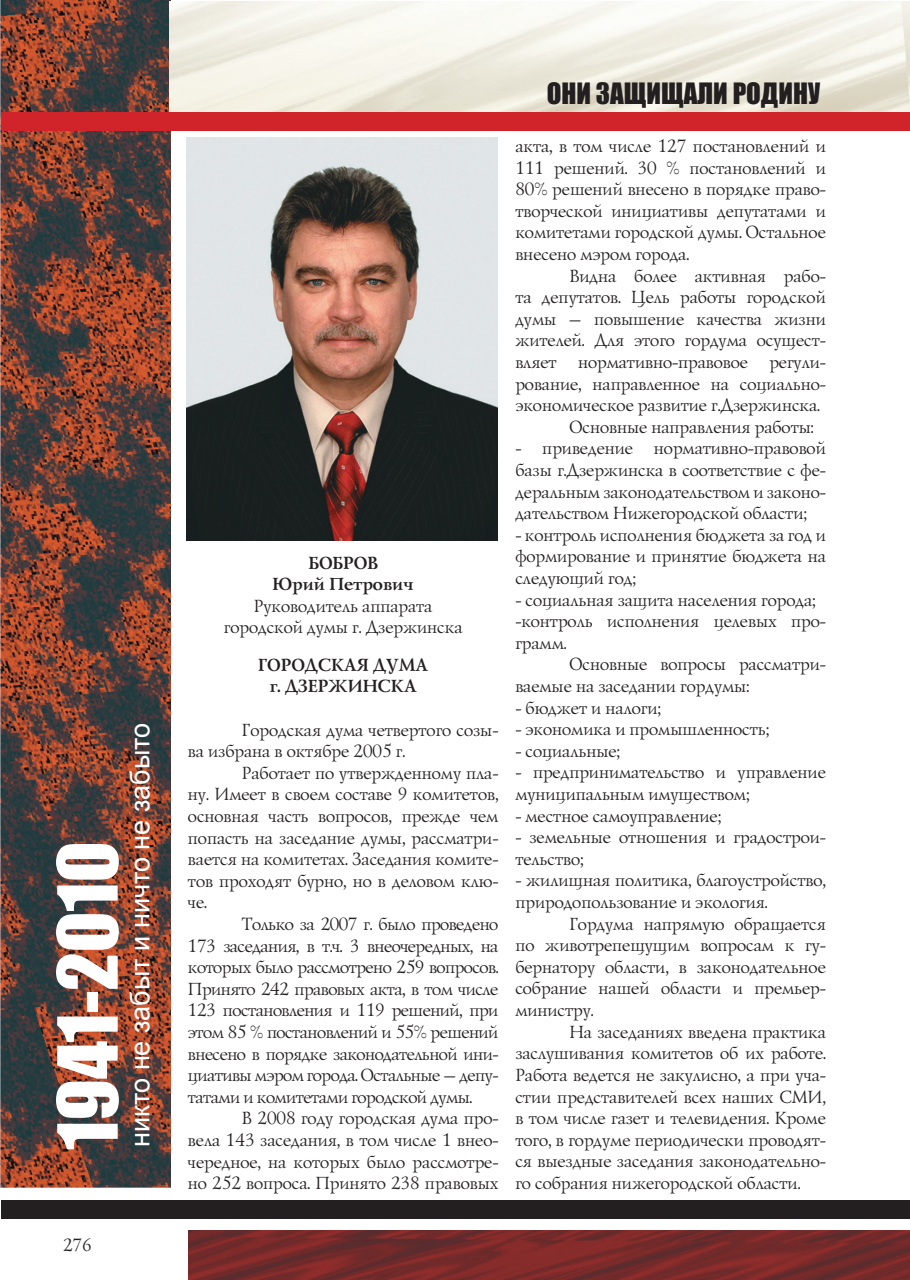
<style>
.page{position:relative;width:910px;height:1280px;background:#fff}
.page>*{position:absolute;margin:0;border:0;box-sizing:border-box;transform-origin:0 0}
.t1{font:76.5px "Impact";color:#fff}
.t2{font:27px "Arial";color:#fff}
.t3{font:27px "Impact";color:#231f20}
.t4{font:18px/21.6px "Lazurski C";color:#231f20;text-align:justify}
.t5{font:700 18px/21.6px "Lazurski C";color:#231f20;text-align:center}
</style>
<div class="page">
<img style="left:1px;top:1px;width:170px;height:1186px">
<img style="left:170px;top:1px;width:740px;height:112px">
<img style="left:188px;top:1230px;width:722px;height:50px">
<div style="left:2px;top:1201px;width:908px;height:18px;background:#231f20"></div>
<div style="left:1px;top:112px;width:908px;height:19px;background:#d1232a"></div>
<img style="left:187px;top:138px;width:310px;height:402px">
<h1 class="t1" style="left:41px;top:1150px;width:310px;rotate:-90deg">1941-2010</h1>
<h2 class="t2" style="left:125px;top:1147px;width:426px;rotate:-90deg">никто не забыт и ничто не забыто</h2>
<p class="t4" style="left:62px;top:1236px;width:30px">276</p>
<p class="t5" style="left:271px;top:553px;width:143px">БОБРОВ<br>Юрий Петрович</p>
<p class="t4" style="left:223px;top:596px;width:240px;text-align:center">Руководитель аппарата городской думы г. Дзержинска</p>
<p class="t5" style="left:257px;top:655px;width:171px">ГОРОДСКАЯ ДУМА г. ДЗЕРЖИНСКА</p>
<p class="t4" style="left:187px;top:720px;width:313px;text-indent:54px">Городская дума четвертого созы&shy;ва избрана в октябре 2005 г.</p>
<p class="t4" style="left:187px;top:763px;width:313px;text-indent:54px">Работает по утвержденному пла&shy;ну. Имеет в своем составе 9 комитетов, основная часть вопросов, прежде чем попасть на заседание думы, рассматри&shy;вается на комитетах. Заседания комите&shy;тов проходят бурно, но в деловом клю&shy;че.</p>
<p class="t4" style="left:187px;top:914px;width:313px;text-indent:54px">Только за 2007 г. было проведено 173 заседания, в т.ч. 3 внеочередных, на которых было рассмотрено 259 вопросов.<br>Принято 242 правовых акта, в том числе 123 постановления и 119 решений, при этом 85 % постановлений и 55% решений внесено в порядке законодательной ини&shy;циативы мэром города. Остальные – депу&shy;татами и комитетами городской думы.</p>
<p class="t4" style="left:187px;top:1109px;width:313px;text-indent:54px">В 2008 году городская дума про&shy;вела 143 заседания, в том числе 1 внео&shy;чередное, на которых было рассмотре&shy;но 252 вопроса. Принято 238 правовых</p>
<h2 class="t3" style="left:547px;top:77px;width:275px">ОНИ ЗАЩИЩАЛИ РОДИНУ</h2>
<p class="t4" style="left:514px;top:136px;width:313px">акта, в том числе 127 постановлений и 111 решений. 30 % постановлений и 80% решений внесено в порядке право&shy;творческой инициативы депутатами и комитетами городской думы. Остальное внесено мэром города.</p>
<p class="t4" style="left:568px;top:266px;width:259px">Видна более активная рабо-</p>
<p class="t4" style="left:514px;top:288px;width:312px">та депутатов. Цель работы городской</p>
<p class="t4" style="left:514px;top:309px;width:312px">думы – повышение качества жизни</p>
<p class="t4" style="left:514px;top:331px;width:313px">жителей. Для этого гордума осущест-</p>
<p class="t4" style="left:514px;top:352px;width:313px">вляет нормативно-правовое регули-</p>
<p class="t4" style="left:514px;top:374px;width:313px">рование, направленное на социально-</p>
<p class="t4" style="left:514px;top:396px;width:306px">экономическое развитие г.Дзержинска.</p>
<p class="t4" style="left:568px;top:417px;width:246px">Основные направления работы:</p>
<p class="t4" style="left:514px;top:439px;width:313px">- приведение нормативно-правовой базы г.Дзержинска в соответствие с фе&shy;деральным законодательством и законо&shy;дательством Нижегородской области;</p>
<p class="t4" style="left:514px;top:525px;width:312px">- контроль исполнения бюджета за год и формирование и принятие бюджета на следующий год;</p>
<p class="t4" style="left:514px;top:590px;width:313px;text-align:left">- социальная защита населения города; -контроль исполнения целевых про&shy;грамм.</p>
<p class="t4" style="left:514px;top:655px;width:313px;text-indent:54px">Основные вопросы рассматри&shy;ваемые на заседании гордумы:</p>
<p class="t4" style="left:514px;top:698px;width:147px">- бюджет и налоги;</p>
<p class="t4" style="left:514px;top:720px;width:255px">- экономика и промышленность;</p>
<p class="t4" style="left:514px;top:741px;width:106px">- социальные;</p>
<p class="t4" style="left:514px;top:763px;width:312px">- предпринимательство и управление муниципальным имуществом;</p>
<p class="t4" style="left:514px;top:806px;width:207px">- местное самоуправление;</p>
<p class="t4" style="left:514px;top:828px;width:313px">- земельные отношения и градострои&shy;тельство;</p>
<p class="t4" style="left:514px;top:871px;width:312px">- жилищная политика, благоустройство, природопользование и экология.</p>
<p class="t4" style="left:514px;top:914px;width:313px;text-indent:54px">Гордума напрямую обращается по животрепещущим вопросам к гу&shy;бернатору области, в законодательное собрание нашей области и премьер&shy;министру.</p>
<p class="t4" style="left:514px;top:1022px;width:313px;text-indent:54px">На заседаниях введена практика заслушивания комитетов об их работе.<br>Работа ведется не закулисно, а при уча&shy;стии представителей всех наших СМИ, в том числе газет и телевидения. Кроме того, в гордуме периодически проводят&shy;ся выездные заседания законодательно&shy;го собрания нижегородской области.</p>
</div>
